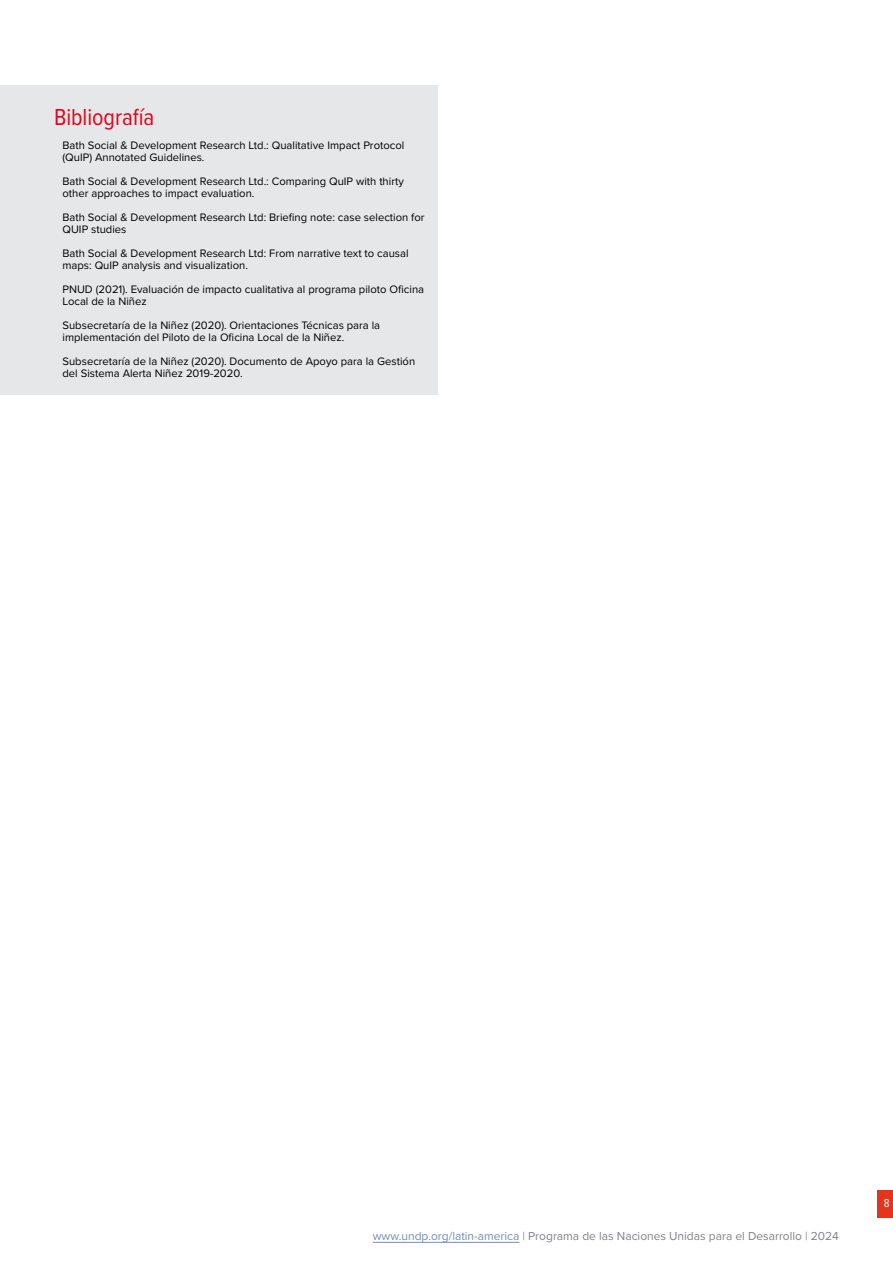
<style>
.page{position:relative;width:893px;height:1263px;background:#fff}
.page>*{position:absolute;margin:0;border:0;box-sizing:border-box;transform-origin:0 0}
.t1{font:24px "Proxima Nova Cond";letter-spacing:-.005em;color:#e3081f}
.t2{font:12px "Proxima Nova";color:#808285}
.t3{font:12px "Proxima Nova Cond";color:#fff}
.t4{font:11.25px/12px "Proxima Nova";color:#000}
.s1{color:#748cbd}
</style>
<div class="page">
<hr style="left:373px;top:1242px;width:146px;height:1px;background:#748cbd">
<div style="left:877px;top:1190px;width:16px;height:27px;background:#e6331c"></div>
<div style="left:0;top:85px;width:437px;height:309px;background:#e6e7e8"></div>
<h1 class="t1" style="left:54px;top:100px;width:102px">Bibliografía</h1>
<p class="t4" style="left:63px;top:139px;width:343px">Bath Social &amp; Development Research Ltd.: Qualitative Impact Protocol (QuIP) Annotated Guidelines.</p>
<p class="t4" style="left:63px;top:175px;width:343px">Bath Social &amp; Development Research Ltd.: Comparing QuIP with thirty other approaches to impact evaluation.</p>
<p class="t4" style="left:63px;top:211px;width:364px">Bath Social &amp; Development Research Ltd: Briefing note: case selection for<br>QUIP studies</p>
<p class="t4" style="left:63px;top:247px;width:348px">Bath Social &amp; Development Research Ltd: From narrative text to causal maps: QuIP analysis and visualization.</p>
<p class="t4" style="left:63px;top:283px;width:363px">PNUD (2021). Evaluación de impacto cualitativa al programa piloto Oficina<br>Local de la Niñez</p>
<p class="t4" style="left:63px;top:319px;width:319px">Subsecretaría de la Niñez (2020). Orientaciones Técnicas para la implementación del Piloto de la Oficina Local de la Niñez.</p>
<p class="t4" style="left:63px;top:355px;width:354px">Subsecretaría de la Niñez (2020). Documento de Apoyo para la Gestión del Sistema Alerta Niñez 2019-2020.</p>
<p class="t2" style="left:373px;top:1227px;width:468px"><span class="s1">www.undp.org/latin-america</span> | Programa de las Naciones Unidas para el Desarrollo | 2024</p>
<p class="t3" style="left:884px;top:1194px;width:7px">8</p>
</div>
